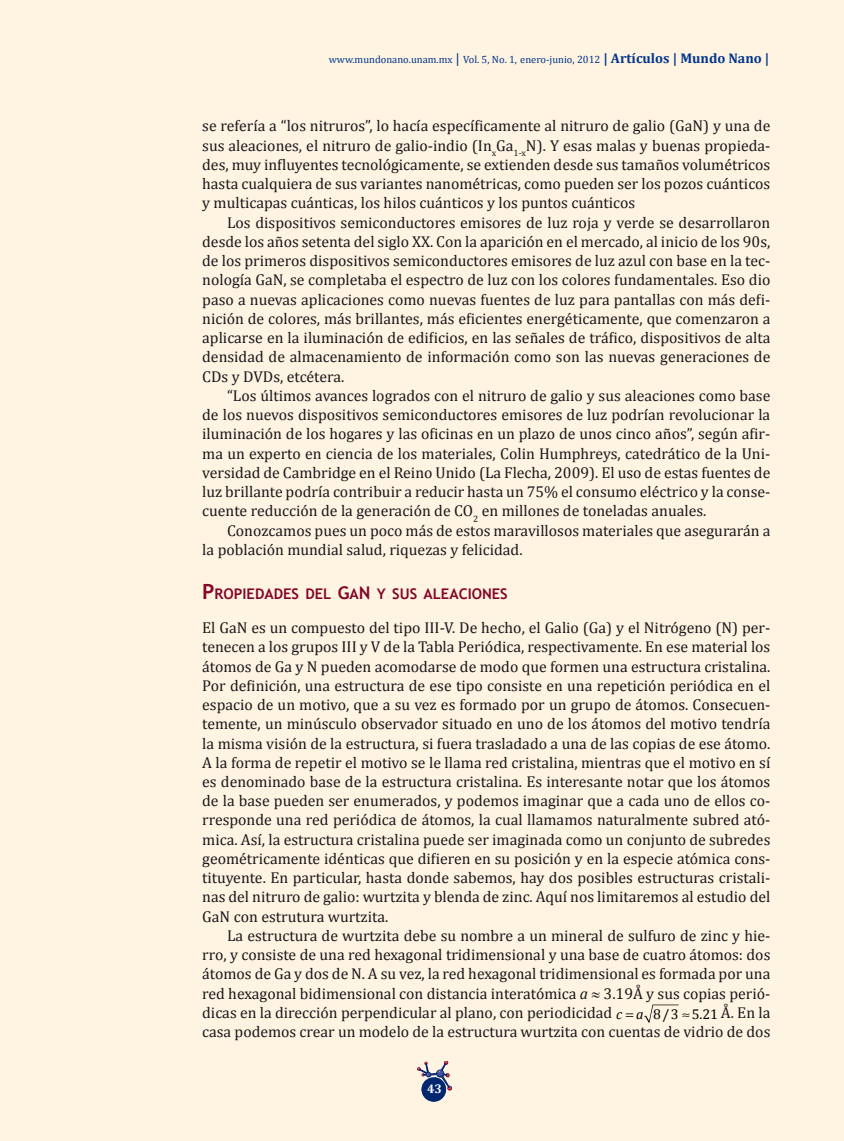
<style>
.page{position:relative;width:844px;height:1141px;background:#fff}
.page>*{position:absolute;margin:0;border:0;box-sizing:border-box;transform-origin:0 0}
.t1{font:15.75px/19.2px "Cambria";color:#1a171c;text-align:justify}
.t2{font:700 14.7px "Trebuchet MS";color:#830628}
.t3{font:14.17px "Cambria";color:#000}
.t4{font:700 12.6px "Cambria";color:#fff}
.t5{font:10.5px "Cambria";color:#00368b}
.s1{font-size:14px}
.s2{font-weight:700;font-size:14px}
.s3{font-size:21px}
.s4{font-size:17.5px}
.s5{font-style:italic}
.s6{font-style:italic;font-size:14.17px;color:#000}
.s7{font-size:14.17px;color:#000}
</style>
<div class="page">
<div style="left:0;top:0;width:843px;height:1141px;background:#fff3e1"></div>
<svg style="left:417px;top:1061px;width:34px;height:41px"></svg>
<div style="left:421px;top:1077px;width:25px;height:25px;background:#03276e;border-radius:50%"></div>
<svg style="left:644px;top:1005px;width:34px;height:18px"></svg>
<p class="t5" style="left:329px;top:54px;width:442px">www.mundonano.unam.mx <span class="s1">|</span> Vol. 5, No. 1, enero-junio, 2012 <span class="s2">| Artículos | Mundo Nano |</span></p>
<p class="t1" style="left:202px;top:116px;width:569px">se refería a “los nitruros”, lo hacía específicamente al nitruro de galio (GaN) y una de sus aleaciones, el nitruro de galio-indio (In<sub>x</sub>Ga<sub>1-x</sub>N). Y esas malas y buenas propieda&shy;des, muy influyentes tecnológicamente, se extienden desde sus tamaños volumétricos hasta cualquiera de sus variantes nanométricas, como pueden ser los pozos cuánticos y multicapas cuánticas, los hilos cuánticos y los puntos cuánticos</p>
<p class="t1" style="left:202px;top:212px;width:569px;text-indent:25px">Los dispositivos semiconductores emisores de luz roja y verde se desarrollaron desde los años setenta del siglo XX. Con la aparición en el mercado, al inicio de los 90s, de los primeros dispositivos semiconductores emisores de luz azul con base en la tec&shy;nología GaN, se completaba el espectro de luz con los colores fundamentales. Eso dio paso a nuevas aplicaciones como nuevas fuentes de luz para pantallas con más defi&shy;nición de colores, más brillantes, más eficientes energéticamente, que comenzaron a aplicarse en la iluminación de edificios, en las señales de tráfico, dispositivos de alta densidad de almacenamiento de información como son las nuevas generaciones de CDs y DVDs, etcétera.</p>
<p class="t1" style="left:202px;top:386px;width:569px;text-indent:25px">“Los últimos avances logrados con el nitruro de galio y sus aleaciones como base de los nuevos dispositivos semiconductores emisores de luz podrían revolucionar la iluminación de los hogares y las oficinas en un plazo de unos cinco años”, según afir&shy;ma un experto en ciencia de los materiales, Colin Humphreys, catedrático de la Uni&shy;versidad de Cambridge en el Reino Unido (La Flecha, 2009). El uso de estas fuentes de luz brillante podría contribuir a reducir hasta un 75% el consumo eléctrico y la conse&shy;cuente reducción de la generación de CO<sub>2</sub> en millones de toneladas anuales.</p>
<p class="t1" style="left:202px;top:520px;width:569px;text-indent:25px">Conozcamos pues un poco más de estos maravillosos materiales que asegurarán a la población mundial salud, riquezas y felicidad.</p>
<p class="t2" style="left:202px;top:584px;width:307px"><span class="s3">P</span>ROPIEDADES DEL <span class="s4">G</span>A<span class="s4">N</span> Y SUS ALEACIONES</p>
<p class="t1" style="left:202px;top:618px;width:569px">El GaN es un compuesto del tipo III-V. De hecho, el Galio (Ga) y el Nitrógeno (N) per&shy;tenecen a los grupos III y V de la Tabla Periódica, respectivamente. En ese material los átomos de Ga y N pueden acomodarse de modo que formen una estructura cristalina.<br>Por definición, una estructura de ese tipo consiste en una repetición periódica en el espacio de un motivo, que a su vez es formado por un grupo de átomos. Consecuen&shy;temente, un minúsculo observador situado en uno de los átomos del motivo tendría la misma visión de la estructura, si fuera trasladado a una de las copias de ese átomo.<br>A la forma de repetir el motivo se le llama red cristalina, mientras que el motivo en sí es denominado base de la estructura cristalina. Es interesante notar que los átomos de la base pueden ser enumerados, y podemos imaginar que a cada uno de ellos co&shy;rresponde una red periódica de átomos, la cual llamamos naturalmente subred ató&shy;mica. Así, la estructura cristalina puede ser imaginada como un conjunto de subredes geométricamente idénticas que difieren en su posición y en la especie atómica cons&shy;tituyente. En particular, hasta donde sabemos, hay dos posibles estructuras cristali&shy;nas del nitruro de galio: wurtzita y blenda de zinc. Aquí nos limitaremos al estudio del GaN con estrutura wurtzita.</p>
<p class="t1" style="left:202px;top:926px;width:569px;text-indent:25px">La estructura de wurtzita debe su nombre a un mineral de sulfuro de zinc y hie&shy;rro, y consiste de una red hexagonal tridimensional y una base de cuatro átomos: dos átomos de Ga y dos de N. A su vez, la red hexagonal tridimensional es formada por una red hexagonal bidimensional con distancia interatómica <span class="s5">a</span> ≈ 3.19Å y sus copias perió&shy;dicas en la dirección perpendicular al plano, con periodicidad <span class="s6">c a</span></p>
<p class="t1" style="left:202px;top:1003px;width:569px;text-align:right"><span class="s7">.5 21</span> Å. En la<br>casa podemos crear un modelo de la estructura wurtzita con cuentas de vidrio de dos</p>
<p class="t3" style="left:652px;top:1006px;width:38px">8 3/ ≈</p>
<p class="t4" style="left:427px;top:1081px;width:16px">43</p>
</div>
